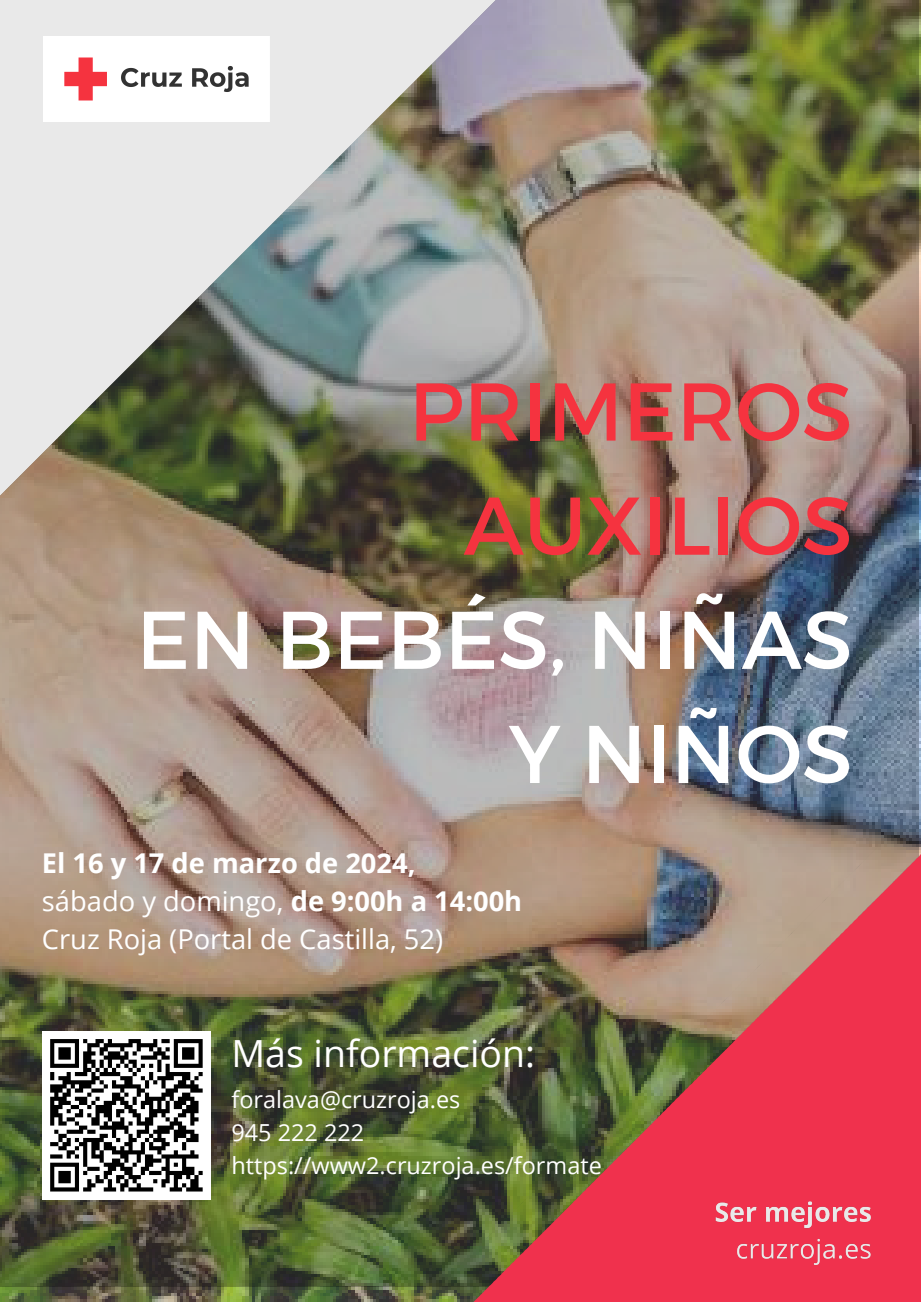
<style>
.page{position:relative;width:921px;height:1302px;background:#fff}
.page>*{position:absolute;margin:0;border:0;box-sizing:border-box;transform-origin:0 0}
.t1{font:81.66px/114.1px "Montserrat";color:#fff;text-align:right}
.t2{font:37.41px "Open Sans";color:#fff}
.t3{font:27.3px/38.1px "Open Sans";color:#fff}
.t4{font:23.45px "Open Sans";color:#fff}
.s1{color:#f5333f}
.s2{font-weight:700}
</style>
<div class="page">
<img style="left:0;top:0;width:918px;height:1287px">
<img style="left:460px;top:848px;width:461px;height:454px">
<img style="left:708px;top:1194px;width:163px;height:78px">
<img style="left:0;top:0;width:510px;height:636px">
<img style="left:43px;top:36px;width:226px;height:85px">
<div style="left:42px;top:1031px;width:169px;height:169px;background:#fff"></div>
<svg style="left:50px;top:1039px;width:153px;height:153px"></svg>
<p class="t1" style="left:136px;top:350px;width:718px"><span class="s1">PRIMEROS<br>AUXILIOS<br></span>EN BEBÉS, NIÑAS<br>Y NIÑOS</p>
<p class="t3" style="left:42px;top:843px;width:482px"><span class="s2">El 16 y 17 de marzo de 2024,<br></span>sábado y domingo, <span class="s2">de 9:00h a 14:00h<br></span>Cruz Roja (Portal de Castilla, 52)</p>
<p class="t2" style="left:231px;top:1028px;width:305px">Más información:</p>
<h2 class="t4" style="left:231px;top:1083px;width:230px">foralava@cruzroja.es</h2>
<p class="t4" style="left:231px;top:1116px;width:134px">945 222 222</p>
<p class="t4" style="left:231px;top:1149px;width:372px">https://www2.cruzroja.es/formate</p>
</div>
